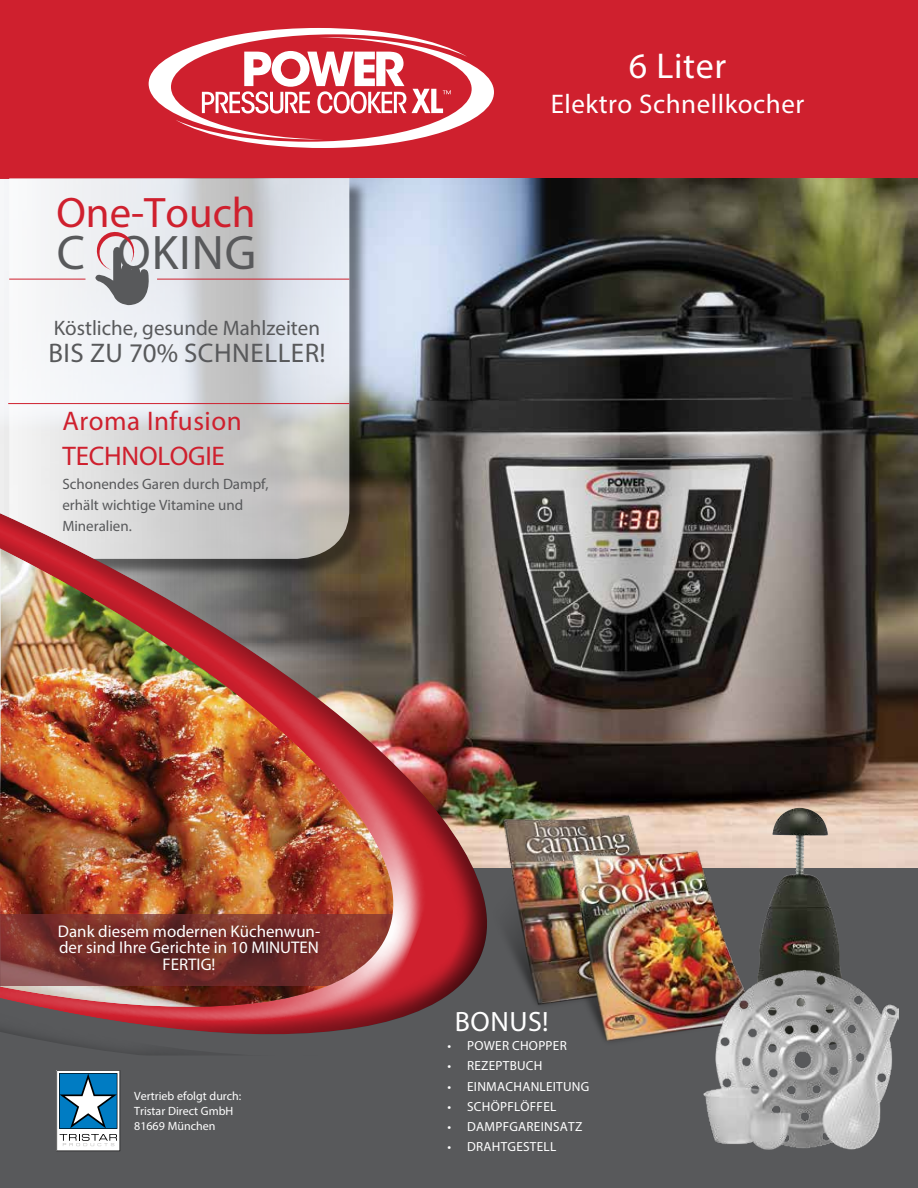
<style>
.page{position:relative;width:918px;height:1188px;background:#fff}
.page>*{position:absolute;margin:0;border:0;box-sizing:border-box;transform-origin:0 0}
.t1{font:48.75px "Myriad Pro";letter-spacing:.02em;color:#58595b}
.t2{font:42.75px "Myriad Pro";color:#cf202e}
.t3{font:36px "Myriad Pro";letter-spacing:.02em;color:#fff}
.t4{font:28.05px "Myriad Pro";letter-spacing:.02em;color:#fff}
.t5{font:27px/35.2px "Myriad Pro";letter-spacing:.02em;color:#cf202e}
.t6{font:27px "Myriad Pro";letter-spacing:.02em;color:#fff}
.t7{font:27px "Myriad Pro";letter-spacing:.02em;color:#58595b}
.t8{font:21px "Myriad Pro";color:#58595b}
.t9{font:16.95px/17px "Myriad Pro";color:#fff;text-align:center}
.t10{font:15px/20.9px "Myriad Pro";color:#58595b}
.t11{font:13.2px "Myriad Pro";letter-spacing:.02em;color:#fff}
.t12{font:12px/15px "Myriad Pro";color:#fff}
</style>
<div class="page">
<div style="left:0;top:0;width:918px;height:178px;background:#cf202e"></div>
<div style="left:0;top:867px;width:918px;height:321px;background:#58595b"></div>
<svg style="left:56px;top:1076px;width:64px;height:75px;background:#72a5c2"></svg>
<img style="left:0;top:178px;width:918px;height:689px">
<div style="left:11px;top:180px;width:357px;height:398px;background:#000;opacity:.75"></div>
<svg style="left:9px;top:178px;width:340px;height:301px"></svg>
<img style="left:598px;top:809px;width:109px;height:33px">
<img style="left:598px;top:842px;width:159px;height:199px">
<img style="left:757px;top:809px;width:86px;height:160px">
<img style="left:702px;top:969px;width:196px;height:181px">
<img style="left:0;top:479px;width:598px;height:597px">
<div style="left:45px;top:911px;width:287px;height:74px;background:#000;opacity:.75"></div>
<hr style="left:8px;top:403px;width:341px;height:1px;background:#cf202e">
<svg style="left:149px;top:28px;width:345px;height:120px"></svg>
<svg style="left:94px;top:230px;width:59px;height:75px;background:#b7b0b4"></svg>
<hr style="left:157px;top:279px;width:192px;height:1px;background:#cf202e">
<hr style="left:9px;top:279px;width:76px;height:1px;background:#cf202e">
<h2 class="t2" style="left:56px;top:186px;width:201px">One-Touch</h2>
<h1 class="t1" style="left:57px;top:223px;width:201px">C OKING</h1>
<h3 class="t8" style="left:54px;top:315px;width:268px">Köstliche, gesunde Mahlzeiten</h3>
<h3 class="t7" style="left:48px;top:336px;width:279px">BIS ZU 70% SCHNELLER!</h3>
<h3 class="t5" style="left:62px;top:402px;width:181px">Aroma Infusion<br>TECHNOLOGIE</h3>
<p class="t10" style="left:62px;top:473px;width:208px">Schonendes Garen durch Dampf, erhält wichtige Vitamine und<br>Mineralien.</p>
<h3 class="t3" style="left:629px;top:44px;width:99px">6 Liter</h3>
<h3 class="t6" style="left:551px;top:87px;width:255px">Elektro Schnellkocher</h3>
<p class="t9" style="left:58px;top:922px;width:264px">Dank diesem modernen Küchenwun&shy;der sind Ihre Gerichte in 10 MINUTEN<br>FERTIG!</p>
<p class="t12" style="left:134px;top:1089px;width:109px">Vertrieb efolgt durch:<br>Tristar Direct GmbH<br>81669 München</p>
<h3 class="t4" style="left:455px;top:1004px;width:96px">BONUS!</h3>
<p class="t11" style="left:447px;top:1038px;width:121px">• POWER CHOPPER</p>
<p class="t11" style="left:447px;top:1058px;width:97px">• REZEPTBUCH</p>
<p class="t11" style="left:447px;top:1078px;width:143px">• EINMACHANLEITUNG</p>
<p class="t11" style="left:447px;top:1098px;width:110px">• SCHÖPFLÖFFEL</p>
<p class="t11" style="left:447px;top:1118px;width:136px">• DAMPFGAREINSATZ</p>
<p class="t11" style="left:447px;top:1139px;width:110px">• DRAHTGESTELL</p>
</div>
